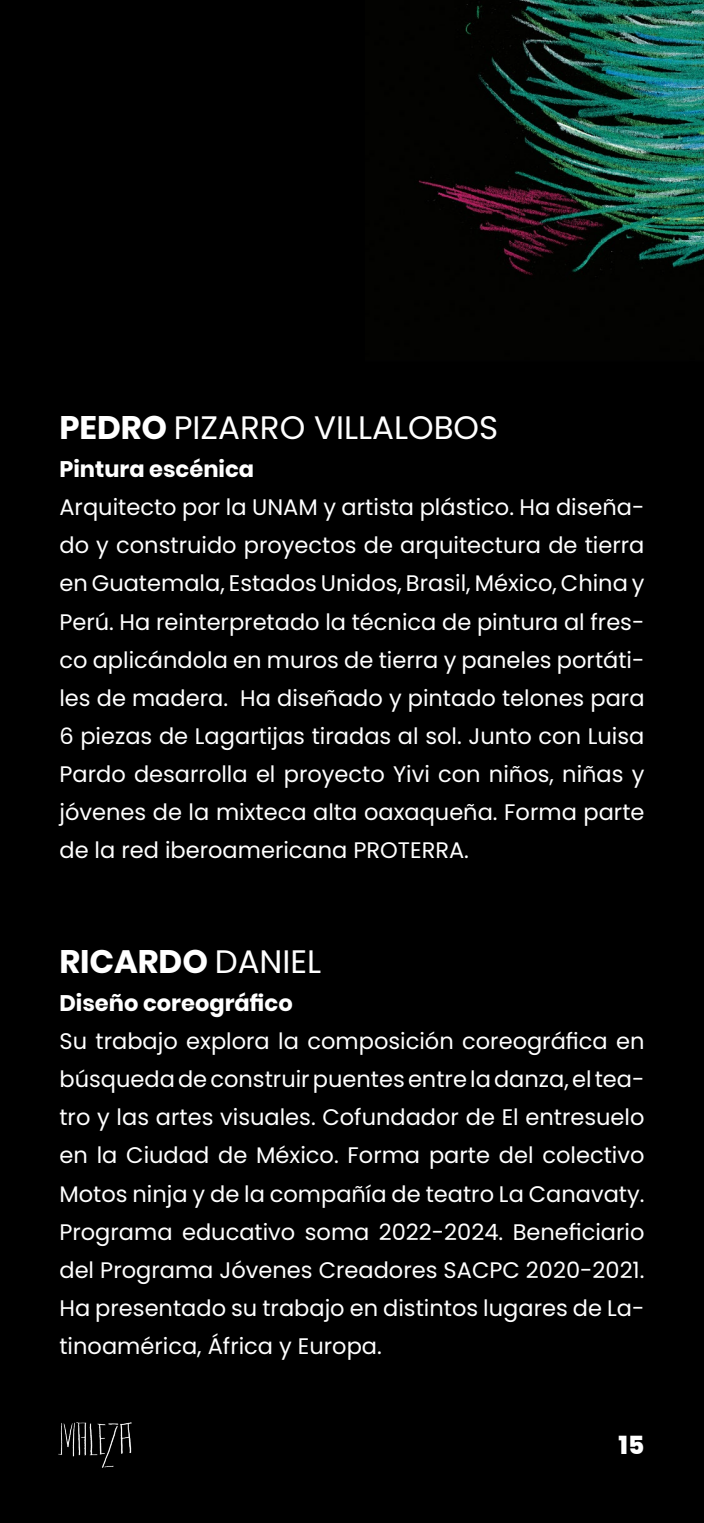
<style>
.page{position:relative;width:704px;height:1523px;background:#fff}
.page>*{position:absolute;margin:0;border:0;box-sizing:border-box;transform-origin:0 0}
.t1{font:32.5px "Poppins";color:#fff}
.t2{font:700 32.5px "Poppins";color:#fff}
.t3{font:800 25px "Poppins";color:#fff}
.t4{font:22.5px/38.1px "Poppins";color:#fff;text-align:justify}
.t5{font:700 22.5px "Poppins";color:#fff}
.s1{font-weight:700}
.s2{font-weight:400}
</style>
<div class="page">
<div style="left:0;top:0;width:703px;height:1522px;background:#000"></div>
<img style="left:418px;top:0;width:285px;height:277px">
<img style="left:58px;top:1422px;width:74px;height:46px">
<h1 class="t1" style="left:59px;top:409px;width:440px"><span class="s1">PEDRO</span> PIZARRO VILLALOBOS</h1>
<p class="t5" style="left:59px;top:456px;width:196px">Pintura escénica</p>
<p class="t4" style="left:59px;top:488px;width:586px">Arquitecto por la UNAM y artista plástico. Ha diseña&shy;do y construido proyectos de arquitectura de tierra en Guatemala, Estados Unidos, Brasil, México, China y Perú. Ha reinterpretado la técnica de pintura al fres&shy;co aplicándola en muros de tierra y paneles portáti&shy;les de madera. Ha diseñado y pintado telones para 6 piezas de Lagartijas tiradas al sol. Junto con Luisa Pardo desarrolla el proyecto Yivi con niños, niñas y jóvenes de la mixteca alta oaxaqueña. Forma parte de la red iberoamericana PROTERRA.</p>
<h1 class="t2" style="left:59px;top:942px;width:263px">RICARDO <span class="s2">DANIEL</span></h1>
<p class="t5" style="left:59px;top:990px;width:235px">Diseño coreográfico</p>
<p class="t4" style="left:59px;top:1022px;width:586px">Su trabajo explora la composición coreográfica en búsqueda de construir puentes entre la danza, el tea&shy;tro y las artes visuales. Cofundador de El entresuelo en la Ciudad de México. Forma parte del colectivo Motos ninja y de la compañía de teatro La Canavaty.<br>Programa educativo soma 2022-2024. Beneficiario del Programa Jóvenes Creadores SACPC 2020-2021.<br>Ha presentado su trabajo en distintos lugares de La&shy;tinoamérica, África y Europa.</p>
<p class="t3" style="left:618px;top:1430px;width:28px">15</p>
</div>
